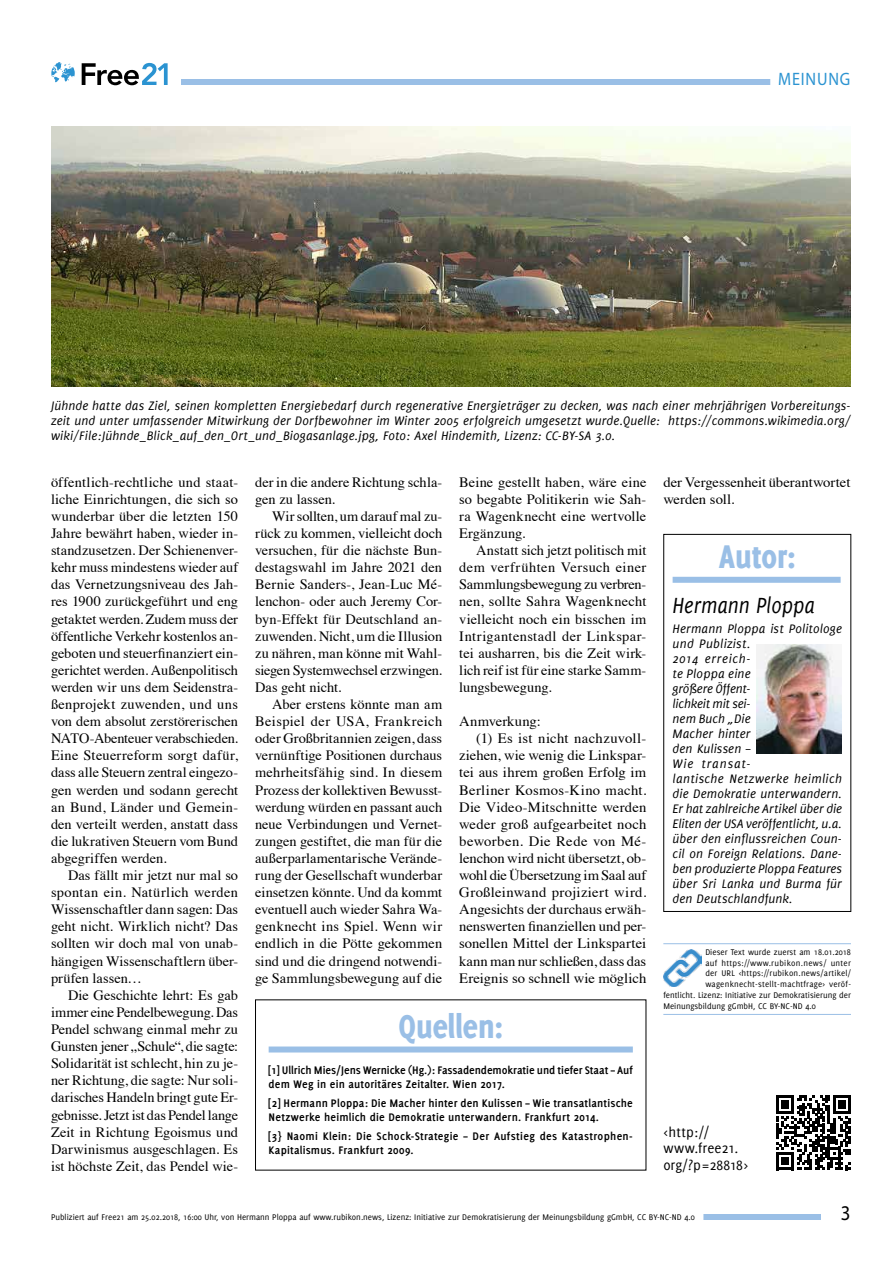
<style>
.page{position:relative;width:893px;height:1263px;background:#fff}
.page>*{position:absolute;margin:0;border:0;box-sizing:border-box;transform-origin:0 0}
.t1{font:800 36px "Delicious";color:#9abfe6;scale:.89 1}
.t2{font:italic 24px "Delicious";color:#000;scale:.89 1}
.t3{font:21px "Myriad Pro";color:#000;scale:.9 1}
.t4{font:18px "Myriad Pro";letter-spacing:.05em;color:#2b93d1;scale:.9 1}
.t5{font:15px/16.5px "Delicious";color:#000}
.t6{font:14.25px/17.1px "Times";color:#000;text-align:justify}
.t7{font:14.25px "Times";letter-spacing:.02em;color:#000}
.t8{font:14.25px "Times";letter-spacing:.025em;color:#000}
.t9{font:italic 13.5px/15px "Delicious";letter-spacing:.01em;color:#000}
.t10{font:700 12px/14.4px "Delicious";letter-spacing:.015em;color:#000}
.t11{font:9px "Delicious";color:#000}
.t12{font:9px "Delicious";letter-spacing:.02em;color:#000}
.t13{font:9px "Delicious";letter-spacing:.025em;color:#000}
.t14{font:9px "Delicious";letter-spacing:.03em;color:#000}
</style>
<div class="page">
<div style="left:181px;top:79px;width:669px;height:6px;background:#9abfe6"></div>
<div style="left:55px;top:1214px;width:766px;height:6px;background:#9abfe6"></div>
<div style="left:43px;top:1212px;width:660px;height:12px;background:#fff"></div>
<div style="left:770px;top:74px;width:89px;height:15px;background:#fff"></div>
<svg style="left:82px;top:63px;width:86px;height:22px"></svg>
<svg style="left:51px;top:62px;width:24px;height:20px"></svg>
<svg style="left:776px;top:1095px;width:75px;height:75px"></svg>
<hr style="left:663px;top:943px;width:188px;height:1px;background:#9abfe6">
<hr style="left:663px;top:1014px;width:188px;height:1px;background:#9abfe6">
<img style="left:663px;top:949px;width:38px;height:38px">
<div style="left:673px;top:577px;width:168px;height:6px;background:#9abfe6"></div>
<div style="left:663px;top:534px;width:188px;height:378px;border:1px solid #000"></div>
<img style="left:757px;top:645px;width:84px;height:108px">
<div style="left:269px;top:1046px;width:364px;height:6px;background:#9abfe6"></div>
<img style="left:51px;top:127px;width:799px;height:260px">
<p class="t4" style="left:778px;top:68px;width:81px">MEINUNG</p>
<p class="t9" style="left:51px;top:398px;width:801px;text-align:justify">Jühnde hatte das Ziel, seinen kompletten Energiebedarf durch regenerative Energieträger zu decken, was nach einer mehrjährigen Vorbereitungs&shy;zeit und unter umfassender Mitwirkung der Dorfbewohner im Winter 2005 erfolgreich umgesetzt wurde.Quelle: https://commons.wikimedia.org/ wiki/File:Jühnde_Blick_auf_den_Ort_und_Biogasanlage.jpg, Foto: Axel Hindemith, Lizenz: CC-BY-SA 3.0.</p>
<p class="t6" style="left:51px;top:472px;width:189px">öffentlich-rechtliche und staat&shy;liche Einrichtungen, die sich so wunderbar über die letzten 150<br>Jahre bewährt haben, wieder in&shy;standzusetzen. Der Schienenver&shy;kehr muss mindestens wieder auf das Vernetzungsniveau des Jah&shy;res 1900 zurückgeführt und eng getaktet werden. Zudem muss der öffentliche Verkehr kostenlos an&shy;geboten und steuerfinanziert ein&shy;gerichtet werden. Außenpolitisch werden wir uns dem Seidenstra&shy;ßenprojekt zuwenden, und uns von dem absolut zerstörerischen NATO-Abenteuer verabschieden.<br>Eine Steuerreform sorgt dafür, dass alle Steuern zentral eingezo&shy;gen werden und sodann gerecht an Bund, Länder und Gemein&shy;den verteilt werden, anstatt dass die lukrativen Steuern vom Bund abgegriffen werden.</p>
<p class="t6" style="left:51px;top:865px;width:189px;text-indent:17px">Das fällt mir jetzt nur mal so spontan ein. Natürlich werden Wissenschaftler dann sagen: Das geht nicht. Wirklich nicht? Das sollten wir doch mal von unab&shy;hängigen Wissenschaftlern über&shy;prüfen lassen…</p>
<p class="t6" style="left:51px;top:985px;width:189px;text-indent:17px">Die Geschichte lehrt: Es gab immer eine Pendelbewegung. Das Pendel schwang einmal mehr zu Gunsten jener „Schule“, die sagte:<br>Solidarität ist schlecht, hin zu je&shy;ner Richtung, die sagte: Nur soli&shy;darisches Handeln bringt gute Er&shy;gebnisse. Jetzt ist das Pendel lange Zeit in Richtung Egoismus und Darwinismus ausgeschlagen. Es ist höchste Zeit, das Pendel wie-</p>
<p class="t6" style="left:255px;top:472px;width:189px">der in die andere Richtung schla&shy;gen zu lassen.</p>
<p class="t6" style="left:255px;top:506px;width:189px;text-indent:17px">Wir sollten, um darauf mal zu&shy;rück zu kommen, vielleicht doch versuchen, für die nächste Bun&shy;destagswahl im Jahre 2021 den Bernie Sanders-, Jean-Luc Mé&shy;lenchon- oder auch Jeremy Cor&shy;byn-Effekt für Deutschland an&shy;zuwenden. Nicht, um die Illusion zu nähren, man könne mit Wahl&shy;siegen Systemwechsel erzwingen.<br>Das geht nicht.</p>
<p class="t6" style="left:255px;top:694px;width:189px;text-indent:17px">Aber erstens könnte man am Beispiel der USA, Frankreich oder Großbritannien zeigen, dass vernünftige Positionen durchaus mehrheitsfähig sind. In diesem Prozess der kollektiven Bewusst&shy;werdung würden en passant auch neue Verbindungen und Vernet&shy;zungen gestiftet, die man für die außerparlamentarische Verände&shy;rung der Gesellschaft wunderbar einsetzen könnte. Und da kommt eventuell auch wieder Sahra Wa&shy;genknecht ins Spiel. Wenn wir endlich in die Pötte gekommen sind und die dringend notwendi&shy;ge Sammlungsbewegung auf die</p>
<p class="t6" style="left:459px;top:472px;width:189px">Beine gestellt haben, wäre eine so begabte Politikerin wie Sah&shy;ra Wagenknecht eine wertvolle Ergänzung.</p>
<p class="t6" style="left:459px;top:541px;width:189px;text-indent:17px">Anstatt sich jetzt politisch mit dem verfrühten Versuch einer Sammlungsbewegung zu verbren&shy;nen, sollte Sahra Wagenknecht vielleicht noch ein bisschen im Intrigantenstadl der Linkspar&shy;tei ausharren, bis die Zeit wirk&shy;lich reif ist für eine starke Samm&shy;lungsbewegung.</p>
<p class="t6" style="left:459px;top:712px;width:83px">Anmverkung:</p>
<p class="t7" style="left:476px;top:725px;width:172px">(1) Es ist nicht nachzuvoll-</p>
<p class="t6" style="left:459px;top:746px;width:189px">ziehen, wie wenig die Linkspar-</p>
<p class="t6" style="left:459px;top:763px;width:189px">tei aus ihrem großen Erfolg im</p>
<p class="t7" style="left:459px;top:776px;width:189px">Berliner Kosmos-Kino macht.</p>
<p class="t6" style="left:459px;top:797px;width:189px">Die Video-Mitschnitte werden</p>
<p class="t6" style="left:459px;top:814px;width:189px">weder groß aufgearbeitet noch</p>
<p class="t8" style="left:459px;top:828px;width:189px">beworben. Die Rede von Mé-</p>
<p class="t6" style="left:459px;top:848px;width:189px">lenchon wird nicht übersetzt, ob-</p>
<p class="t6" style="left:459px;top:865px;width:189px">wohl die Übersetzung im Saal auf</p>
<p class="t8" style="left:459px;top:879px;width:189px">Großleinwand projiziert wird.</p>
<p class="t6" style="left:459px;top:900px;width:189px">Angesichts der durchaus erwäh-</p>
<p class="t6" style="left:459px;top:917px;width:189px">nenswerten finanziellen und per-</p>
<p class="t6" style="left:459px;top:934px;width:189px">sonellen Mittel der Linkspartei</p>
<p class="t6" style="left:459px;top:951px;width:189px">kann man nur schließen, dass das</p>
<p class="t6" style="left:459px;top:968px;width:189px">Ereignis so schnell wie möglich</p>
<h1 class="t1" style="left:399px;top:1005px;width:119px">Quellen:</h1>
<p class="t10" style="left:269px;top:1062px;width:366px">[1] Ullrich Mies/Jens Wernicke (Hg.): Fassadendemokratie und tiefer Staat – Auf dem Weg in ein autoritäres Zeitalter. Wien 2017.</p>
<p class="t10" style="left:269px;top:1095px;width:366px">[2] Hermann Ploppa: Die Macher hinter den Kulissen – Wie transatlantische<br>Netzwerke heimlich die Demokratie unterwandern. Frankfurt 2014.</p>
<p class="t10" style="left:269px;top:1128px;width:366px">[3} Naomi Klein: Die Schock-Strategie – Der Aufstieg des Katastrophen-<br>Kapitalismus. Frankfurt 2009.</p>
<p class="t6" style="left:663px;top:472px;width:189px">der Vergessenheit überantwortet werden soll.</p>
<h1 class="t1" style="left:719px;top:536px;width:88px">Autor:</h1>
<h2 class="t2" style="left:673px;top:592px;width:161px">Hermann Ploppa</h2>
<p class="t9" style="left:673px;top:621px;width:171px">Hermann Ploppa ist Politologe und Publizist.<br>2014 erreich-<br>te Ploppa eine<br>größere Öffent-<br>lichkeit mit sei-<br>nem Buch „Die<br>Macher hinter<br>den Kulissen –<br>Wie transat-<br>lantische Netzwerke heimlich die Demokratie unterwandern.<br>Er hat zahlreiche Artikel über die<br>Eliten der USA veröffentlicht, u.a. über den einflussreichen Coun&shy;cil on Foreign Relations. Dane&shy;ben produzierte Ploppa Features über Sri Lanka und Burma für den Deutschlandfunk.</p>
<p class="t11" style="left:705px;top:947px;width:147px">Dieser Text wurde zuerst am 18.01.2018</p>
<p class="t14" style="left:705px;top:957px;width:147px">auf https://www.rubikon.news/ unter</p>
<p class="t12" style="left:705px;top:968px;width:147px">der URL &lt;https://rubikon.news/artikel/</p>
<p class="t13" style="left:705px;top:979px;width:147px">wagenknecht-stellt-machtfrage&gt; veröf-</p>
<p class="t11" style="left:663px;top:990px;width:189px">fentlicht. Lizenz: Initiative zur Demokratisierung der</p>
<p class="t11" style="left:663px;top:1001px;width:154px">Meinungsbildung gGmbH, CC BY-NC-ND 4.0</p>
<p class="t5" style="left:663px;top:1123px;width:87px">&lt;http:// www.free21. org/?p=28818&gt;</p>
<p class="t11" style="left:51px;top:1212px;width:645px">Publiziert auf Free21 am 25.02.2018, 16:00 Uhr, von Hermann Ploppa auf www.rubikon.news, Lizenz: Initiative zur Demokratisierung der Meinungsbildung gGmbH, CC BY-NC-ND 4.0</p>
<h3 class="t3" style="left:841px;top:1200px;width:12px">3</h3>
</div>
